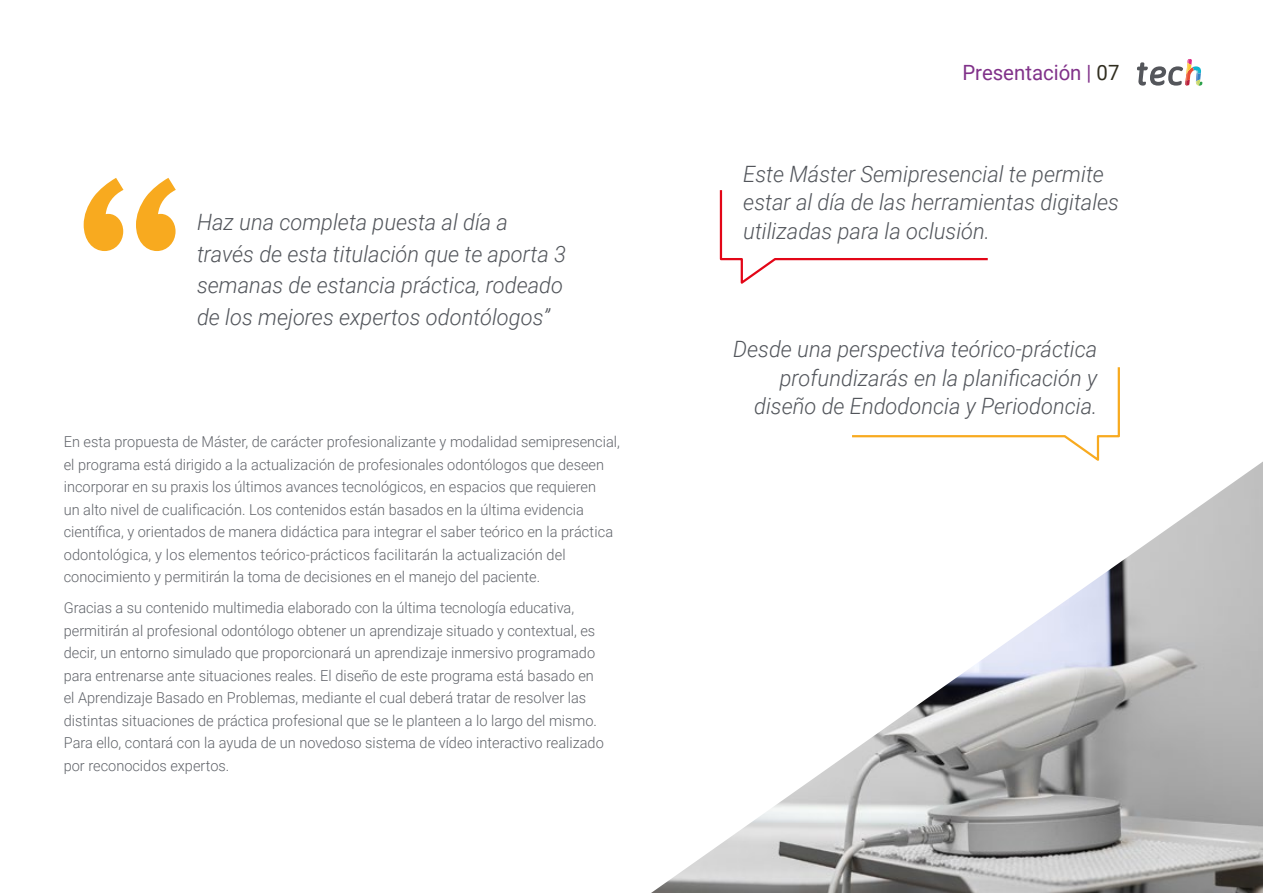
<style>
.page{position:relative;width:1263px;height:893px;background:#fff}
.page>*{position:absolute;margin:0;border:0;box-sizing:border-box;transform-origin:0 0}
.t1{font:italic 300 22.5px/28.5px "Roboto";color:#52555b}
.t2{font:21px "Roboto";color:#81328a}
.t3{font:300 15px/22.5px "Roboto";color:#61646a}
.s1{color:#312e20}
</style>
<div class="page">
<svg style="left:84px;top:178px;width:92px;height:73px"></svg>
<svg style="left:1137px;top:59px;width:65px;height:27px"></svg>
<img style="left:651px;top:461px;width:612px;height:432px">
<svg style="left:719px;top:190px;width:269px;height:94px"></svg>
<svg style="left:850px;top:367px;width:271px;height:97px"></svg>
<h1 class="t1" style="left:197px;top:206px;width:370px;line-height:31.5px">Haz una completa puesta al día a través de esta titulación que te aporta 3 semanas de estancia práctica, rodeado de los mejores expertos odontólogos”</h1>
<p class="t3" style="left:64px;top:430px;width:558px">En esta propuesta de Máster, de carácter profesionalizante y modalidad semipresencial, el programa está dirigido a la actualización de profesionales odontólogos que deseen incorporar en su praxis los últimos avances tecnológicos, en espacios que requieren<br>un alto nivel de cualificación. Los contenidos están basados en la última evidencia científica, y orientados de manera didáctica para integrar el saber teórico en la práctica odontológica, y los elementos teórico-prácticos facilitarán la actualización del conocimiento y permitirán la toma de decisiones en el manejo del paciente.</p>
<p class="t3" style="left:64px;top:596px;width:541px">Gracias a su contenido multimedia elaborado con la última tecnología educativa, permitirán al profesional odontólogo obtener un aprendizaje situado y contextual, es decir, un entorno simulado que proporcionará un aprendizaje inmersivo programado para entrenarse ante situaciones reales. El diseño de este programa está basado en el Aprendizaje Basado en Problemas, mediante el cual deberá tratar de resolver las distintas situaciones de práctica profesional que se le planteen a lo largo del mismo.<br>Para ello, contará con la ayuda de un novedoso sistema de vídeo interactivo realizado por reconocidos expertos.</p>
<h2 class="t2" style="left:962px;top:57px;width:159px">Presentación | <span class="s1">07</span></h2>
<h1 class="t1" style="left:743px;top:159px;width:377px">Este Máster Semipresencial te permite estar al día de las herramientas digitales utilizadas para la oclusión.</h1>
<h1 class="t1" style="left:733px;top:334px;width:365px;text-align:right">Desde una perspectiva teórico-práctica profundizarás en la planificación y diseño de Endodoncia y Periodoncia.</h1>
</div>
